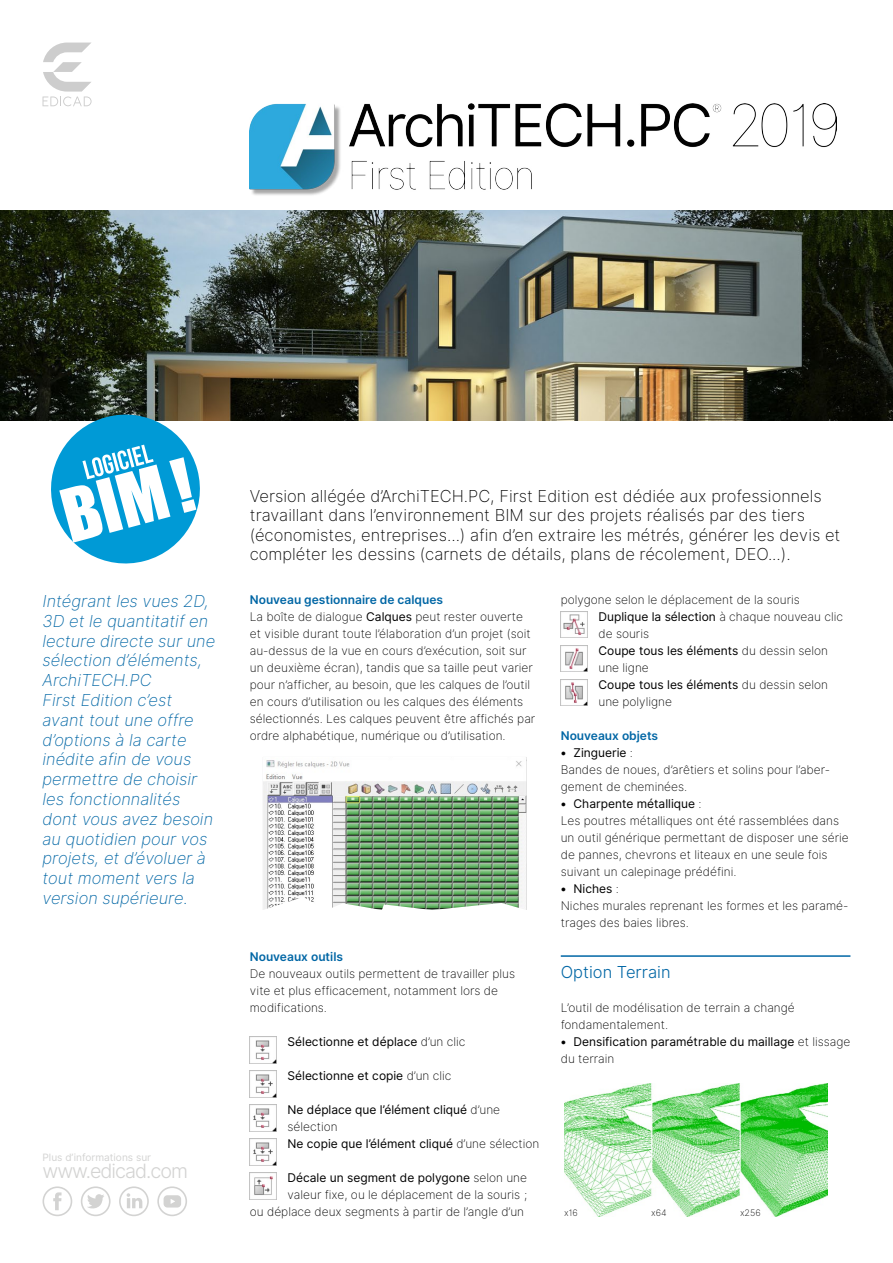
<style>
.page{position:relative;width:893px;height:1263px;background:#fff}
.page>*{position:absolute;margin:0;border:0;box-sizing:border-box;transform-origin:0 0}
.t1{font:300 19.65px "Inter UI";letter-spacing:-.05em;color:#d3d3d2}
.t2{font:italic 200 16.5px/19.8px "Inter UI";color:#0066a5}
.t3{font:200 16.5px/19.5px "Inter UI";color:#000}
.t4{font:300 16.5px "Inter UI";color:#0066a5}
.t5{font:200 12px/17px "Inter UI";color:#000}
.t6{font:12px/17px "Inter UI";color:#000}
.t7{font:600 12px "Inter UI";color:#0066a5}
.t8{font:10.2px "Inter UI";color:#d3d3d2}
.t9{font:200 9px "Inter UI";color:#000}
.s1{font-weight:600;color:#0066a5}
.s2{font-weight:400}
.s3{font-weight:200}
</style>
<div class="page">
<img style="left:0;top:210px;width:893px;height:211px">
<svg style="left:43px;top:406px;width:165px;height:158px"></svg>
<img style="left:250px;top:103px;width:587px;height:92px">
<svg style="left:43px;top:43px;width:49px;height:63px"></svg>
<img style="left:263px;top:760px;width:263px;height:150px">
<img style="left:250px;top:1036px;width:26px;height:27px">
<img style="left:250px;top:1070px;width:26px;height:27px">
<img style="left:250px;top:1104px;width:26px;height:27px">
<img style="left:250px;top:1138px;width:26px;height:27px">
<img style="left:250px;top:1172px;width:26px;height:23px">
<hr style="left:561px;top:955px;width:289px;height:2px;background:#0066a5">
<img style="left:561px;top:611px;width:26px;height:27px">
<img style="left:561px;top:645px;width:26px;height:27px">
<img style="left:561px;top:679px;width:26px;height:27px">
<img style="left:564px;top:1084px;width:264px;height:132px">
<svg style="left:43px;top:1186px;width:29px;height:30px"></svg>
<svg style="left:81px;top:1186px;width:30px;height:30px"></svg>
<svg style="left:119px;top:1186px;width:30px;height:30px"></svg>
<svg style="left:157px;top:1186px;width:30px;height:30px"></svg>
<p class="t2" style="left:43px;top:591px;width:174px">Intégrant les vues 2D,<br>3D et le quantitatif en lecture directe sur une sélection d’éléments,<br>ArchiTECH.PC<br>First Edition c’est avant tout une offre d’options à la carte inédite afin de vous permettre de choisir les fonctionnalités dont vous avez besoin au quotidien pour vos projets, et d’évoluer à tout moment vers la version supérieure.</p>
<p class="t8" style="left:43px;top:1150px;width:110px">Plus d’informations sur</p>
<h1 class="t1" style="left:43px;top:1156px;width:147px">www.edicad.com</h1>
<p class="t3" style="left:250px;top:486px;width:592px">Version allégée d’ArchiTECH.PC, First Edition est dédiée aux professionnels travaillant dans l’environnement BIM sur des projets réalisés par des tiers (économistes, entreprises...) afin d’en extraire les métrés, générer les devis et compléter les dessins (carnets de détails, plans de récolement, DEO...).</p>
<p class="t5" style="left:250px;top:591px;width:287px"><span class="s1">Nouveau gestionnaire de calques<br></span>La boîte de dialogue <span class="s2">Calques</span> peut rester ouverte et visible durant toute l’élaboration d’un projet (soit au-dessus de la vue en cours d’exécution, soit sur un deuxième écran), tandis que sa taille peut varier pour n’afficher, au besoin, que les calques de l’outil en cours d’utilisation ou les calques des éléments sélectionnés. Les calques peuvent être affichés par ordre alphabétique, numérique ou d’utilisation.</p>
<p class="t5" style="left:598px;top:591px;width:246px;text-indent:-38px">polygone selon le déplacement de la souris<br><span class="s2">Duplique la sélection</span> à chaque nouveau clic de souris<br><span class="s2">Coupe tous les éléments</span> du dessin selon une ligne<br><span class="s2">Coupe tous les éléments</span> du dessin selon une polyligne</p>
<p class="t7" style="left:561px;top:727px;width:99px">Nouveaux objets</p>
<p class="t5" style="left:561px;top:744px;width:271px"><span class="s2">• Zinguerie</span> :<br>Bandes de noues, d’arêtiers et solins pour l’aber&shy;gement de cheminées.</p>
<p class="t5" style="left:561px;top:795px;width:289px"><span class="s2">• Charpente métallique</span> :<br>Les poutres métalliques ont été rassemblées dans un outil générique permettant de disposer une série de pannes, chevrons et liteaux en une seule fois suivant un calepinage prédéfini.</p>
<p class="t5" style="left:561px;top:880px;width:289px"><span class="s2">• Niches</span> :<br>Niches murales reprenant les formes et les paramé&shy;trages des baies libres.</p>
<h2 class="t4" style="left:561px;top:960px;width:111px">Option Terrain</h2>
<p class="t5" style="left:561px;top:999px;width:236px">L’outil de modélisation de terrain a changé fondamentalement.</p>
<p class="t6" style="left:561px;top:1033px;width:291px">• Densification paramétrable du maillage <span class="s3">et lissage du terrain</span></p>
<p class="t7" style="left:250px;top:948px;width:95px">Nouveaux outils</p>
<p class="t5" style="left:250px;top:965px;width:267px">De nouveaux outils permettent de travailler plus vite et plus efficacement, notamment lors de modifications.</p>
<p class="t6" style="left:287px;top:1033px;width:180px">Sélectionne et déplace <span class="s3">d’un clic</span></p>
<p class="t6" style="left:287px;top:1067px;width:165px">Sélectionne et copie <span class="s3">d’un clic</span></p>
<p class="t6" style="left:287px;top:1101px;width:253px">Ne déplace que l’élément cliqué <span class="s3">d’une sélection<br></span>Ne copie que l’élément cliqué <span class="s3">d’une sélection</span></p>
<p class="t5" style="left:250px;top:1169px;width:279px;text-align:right"><span class="s2">Décale un segment de polygone</span> selon une<br>valeur fixe, ou le déplacement de la souris ;<br>ou déplace deux segments à partir de l’angle d’un</p>
<p class="t9" style="left:564px;top:1206px;width:15px">x16</p>
<p class="t9" style="left:651px;top:1206px;width:17px">x64</p>
<p class="t9" style="left:740px;top:1206px;width:22px">x256</p>
</div>
